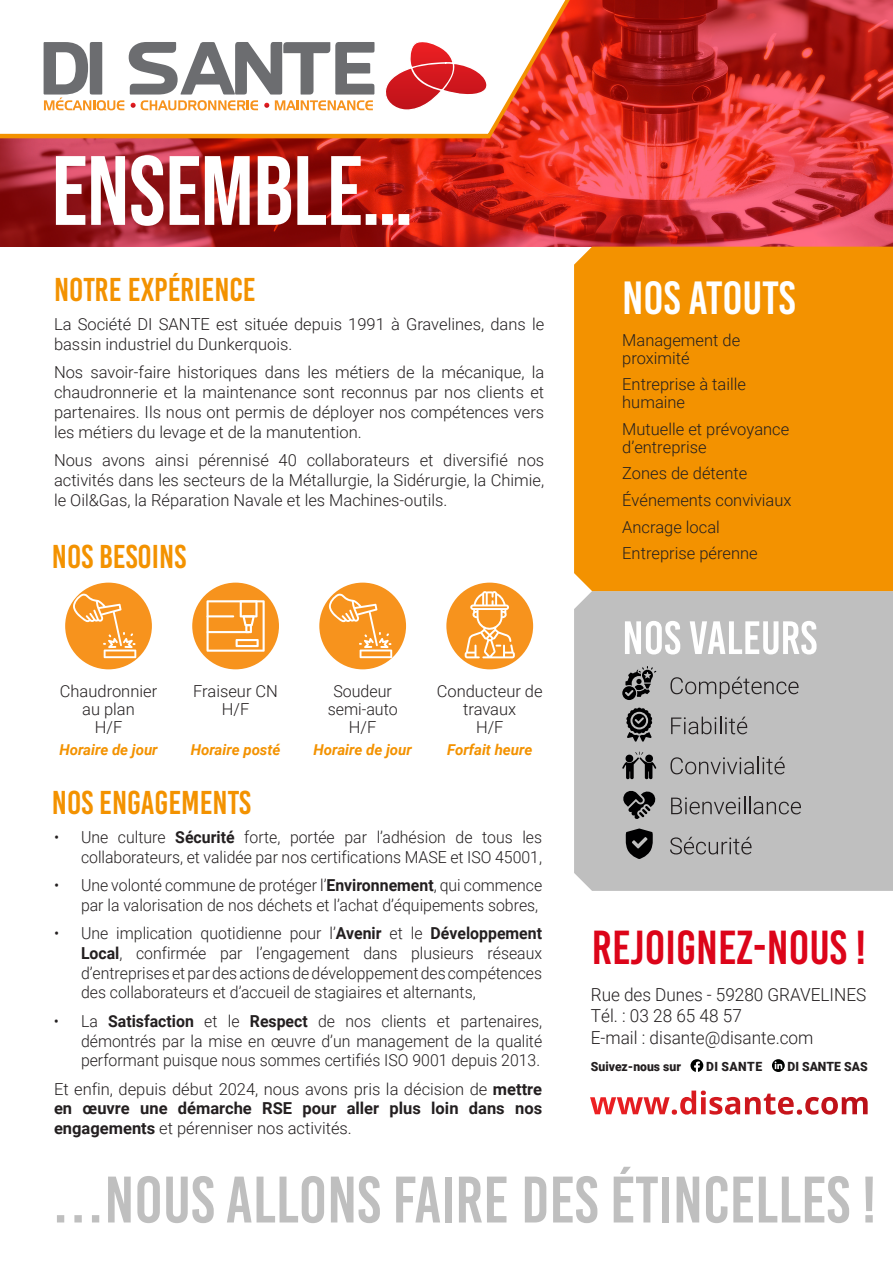
<style>
.page{position:relative;width:893px;height:1263px;background:#fff}
.page>*{position:absolute;margin:0;border:0;box-sizing:border-box;transform-origin:0 0}
.t1{font:700 98.25px "Bebas Neue Pro";color:#fff}
.t2{font:65.55px "Bebas Kai";color:#bfbfbf}
.t3{font:47.7px "Bebas Kai";color:#dc0419}
.t4{font:46.5px "Bebas Kai";color:#fff}
.t5{font:33px "Bebas Kai";color:#f39200}
.t6{font:300 17.85px/21.5px "Roboto";color:#231f20;scale:.96 1}
.t7{font:300 16.5px/18px "Roboto";color:#231f20}
.t8{font:300 16.5px/19.8px "Roboto";color:#231f20;text-align:right;scale:.96 1}
.t9{font:italic 700 15px "Roboto";color:#f39200}
.t10{font:900 12.75px "Roboto";color:#231f20;scale:.96 1}
.s1{font-weight:700}
</style>
<div class="page">
<img style="left:0;top:0;width:893px;height:247px">
<svg style="left:0;top:0;width:598px;height:141px"></svg>
<div style="left:574px;top:591px;width:319px;height:300px;background:#bfbfbf"></div>
<svg style="left:44px;top:40px;width:448px;height:99px"></svg>
<div style="left:574px;top:247px;width:319px;height:344px;background:#f39200"></div>
<svg style="left:680px;top:1090px;width:188px;height:24px"></svg>
<svg style="left:690px;top:1059px;width:13px;height:13px"></svg>
<svg style="left:772px;top:1059px;width:13px;height:13px"></svg>
<svg style="left:775px;top:1061px;width:7px;height:8px"></svg>
<div style="left:65px;top:583px;width:87px;height:86px;background:#f7931d;border-radius:50%"></div>
<div style="left:192px;top:583px;width:87px;height:86px;background:#f7931d;border-radius:50%"></div>
<div style="left:319px;top:583px;width:87px;height:86px;background:#f7931d;border-radius:50%"></div>
<div style="left:446px;top:583px;width:87px;height:86px;background:#f7931d;border-radius:50%"></div>
<svg style="left:73px;top:593px;width:63px;height:65px"></svg>
<svg style="left:329px;top:593px;width:63px;height:65px"></svg>
<svg style="left:207px;top:600px;width:58px;height:52px"></svg>
<svg style="left:625px;top:621px;width:55px;height:33px"></svg>
<svg style="left:690px;top:621px;width:126px;height:33px"></svg>
<svg style="left:670px;top:676px;width:129px;height:23px;background:#a6a6a6"></svg>
<svg style="left:671px;top:717px;width:76px;height:17px"></svg>
<svg style="left:670px;top:757px;width:115px;height:17px;background:#9e9d9d"></svg>
<svg style="left:671px;top:797px;width:130px;height:17px;background:#9b9a9a"></svg>
<svg style="left:670px;top:837px;width:81px;height:17px"></svg>
<svg style="left:622px;top:666px;width:34px;height:34px"></svg>
<svg style="left:626px;top:708px;width:26px;height:34px"></svg>
<svg style="left:622px;top:751px;width:34px;height:29px"></svg>
<svg style="left:624px;top:828px;width:30px;height:31px"></svg>
<svg style="left:622px;top:790px;width:34px;height:29px"></svg>
<svg style="left:465px;top:590px;width:50px;height:68px"></svg>
<h1 class="t1" style="left:52px;top:135px;width:362px">ENSEMBLE…</h1>
<h3 class="t5" style="left:54px;top:272px;width:203px">NOTRE EXPÉRIENCE</h3>
<p class="t7" style="left:54px;top:314px;width:492px;line-height:19.8px">La Société DI SANTE est située depuis 1991 à Gravelines, dans le bassin industriel du Dunkerquois.</p>
<p class="t7" style="left:54px;top:362px;width:492px;line-height:19.8px;text-align:justify">Nos savoir-faire historiques dans les métiers de la mécanique, la chaudronnerie et la maintenance sont reconnus par nos clients et partenaires. Ils nous ont permis de déployer nos compétences vers les métiers du levage et de la manutention.</p>
<p class="t7" style="left:54px;top:450px;width:492px;line-height:19.8px;text-align:justify">Nous avons ainsi pérennisé 40 collaborateurs et diversifié nos activités dans les secteurs de la Métallurgie, la Sidérurgie, la Chimie, le Oil&amp;Gas, la Réparation Navale et les Machines-outils.</p>
<h3 class="t5" style="left:52px;top:538px;width:136px">NOS BESOINS</h3>
<p class="t7" style="left:60px;top:682px;width:99px;text-align:center">Chaudronnier au plan<br>H/F</p>
<p class="t7" style="left:193px;top:682px;width:86px;text-align:center">Fraiseur CN<br>H/F</p>
<p class="t7" style="left:328px;top:682px;width:72px;text-align:center">Soudeur semi-auto<br>H/F</p>
<p class="t7" style="left:437px;top:682px;width:107px;text-align:center">Conducteur de travaux<br>H/F</p>
<p class="t9" style="left:59px;top:739px;width:100px">Horaire de jour</p>
<p class="t9" style="left:191px;top:739px;width:91px">Horaire posté</p>
<p class="t9" style="left:314px;top:739px;width:100px">Horaire de jour</p>
<p class="t9" style="left:447px;top:739px;width:87px">Forfait heure</p>
<h3 class="t5" style="left:52px;top:784px;width:201px">NOS ENGAGEMENTS</h3>
<p class="t8" style="left:54px;top:826px;width:510px">• Une culture <span class="s1">Sécurité</span> forte, portée par l’adhésion de tous les collaborateurs, et validée par nos certifications MASE et ISO 45001,</p>
<p class="t8" style="left:54px;top:874px;width:510px">• Une volonté commune de protéger l’<span class="s1">Environnement</span>, qui commence par la valorisation de nos déchets et l’achat d’équipements sobres,</p>
<p class="t8" style="left:81px;top:923px;width:482px;text-align:justify;text-indent:-27px">• Une implication quotidienne pour l’<span class="s1">Avenir</span> et le <span class="s1">Développement Local</span>, confirmée par l’engagement dans plusieurs réseaux d’entreprises et par des actions de développement des compétences des collaborateurs et d’accueil de stagiaires et alternants,</p>
<p class="t8" style="left:81px;top:1010px;width:482px;text-align:justify;text-indent:-27px">• La <span class="s1">Satisfaction</span> et le <span class="s1">Respect</span> de nos clients et partenaires, démontrés par la mise en œuvre d’un management de la qualité performant puisque nous sommes certifiés ISO 9001 depuis 2013.</p>
<p class="t7" style="left:54px;top:1078px;width:490px;line-height:19.8px;text-align:justify">Et enfin, depuis début 2024, nous avons pris la décision de <span class="s1">mettre en œuvre une démarche RSE pour aller plus loin dans nos engagements</span> et pérenniser nos activités.</p>
<h3 class="t4" style="left:622px;top:272px;width:175px">NOS ATOUTS</h3>
<p class="t7" style="left:622px;top:330px;width:119px">Management de proximité</p>
<p class="t7" style="left:622px;top:375px;width:125px">Entreprise à taille humaine</p>
<p class="t7" style="left:622px;top:419px;width:169px">Mutuelle et prévoyance d’entreprise</p>
<p class="t7" style="left:622px;top:460px;width:171px;line-height:26.5px">Zones de détente<br>Événements conviviaux<br>Ancrage local<br>Entreprise pérenne</p>
<h3 class="t3" style="left:592px;top:922px;width:276px">REJOIGNEZ-NOUS !</h3>
<p class="t6" style="left:591px;top:983px;width:288px">Rue des Dunes - 59280 GRAVELINES<br>Tél. : 03 28 65 48 57<br>E-mail : disante@disante.com</p>
<p class="t10" style="left:591px;top:1057px;width:95px">Suivez-nous sur</p>
<p class="t10" style="left:706px;top:1057px;width:60px">DI SANTE</p>
<p class="t10" style="left:787px;top:1057px;width:85px">DI SANTE SAS</p>
<h2 class="t2" style="left:52px;top:1164px;width:826px">…NOUS ALLONS FAIRE DES ÉTINCELLES !</h2>
</div>
